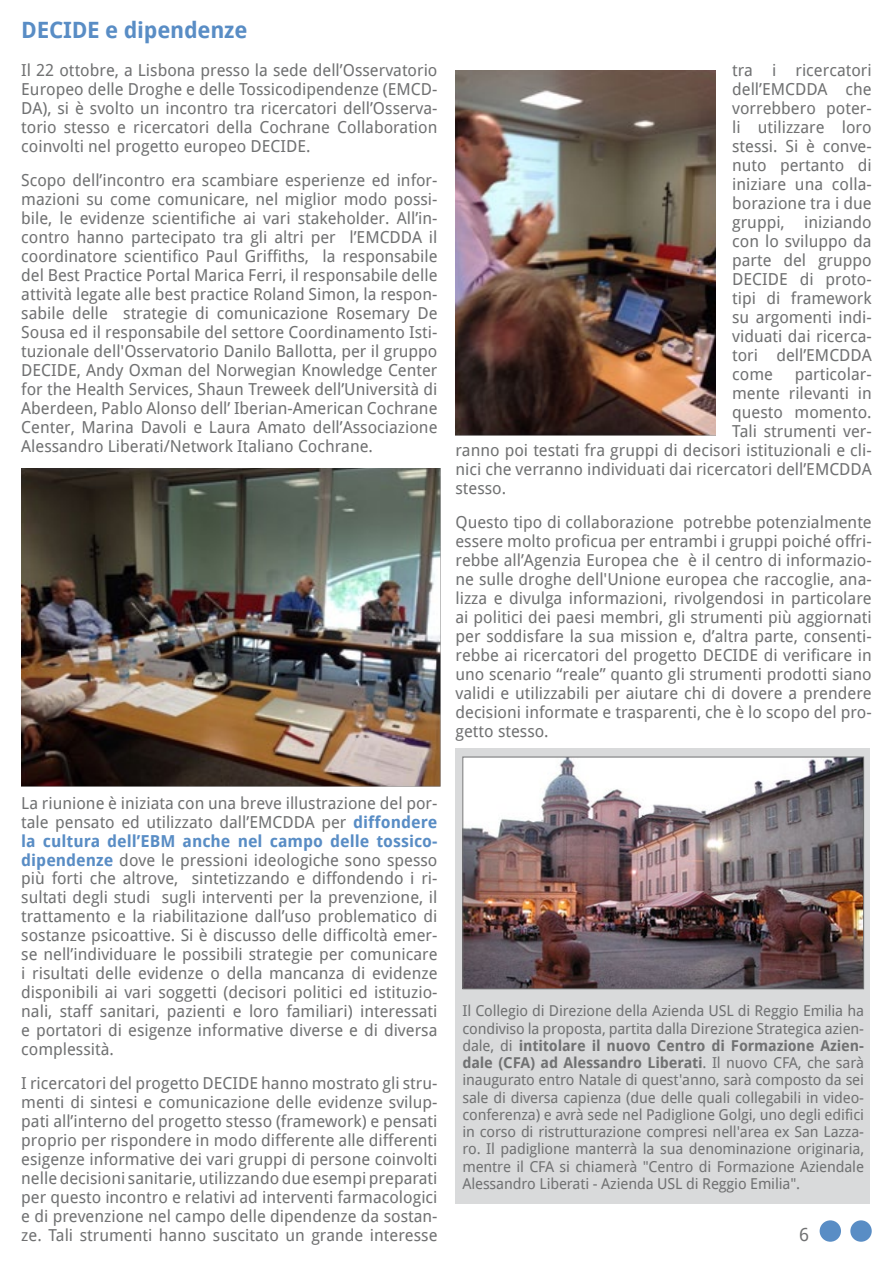
<style>
.page{position:relative;width:893px;height:1263px;background:#fff}
.page>*{position:absolute;margin:0;border:0;box-sizing:border-box;transform-origin:0 0}
.t1{font:700 22.5px "Droid Sans";letter-spacing:-.01em;color:#598dc5}
.t2{font:18px "Droid Sans";color:#707172}
.t3{font:16.5px/18.9px "Droid Sans";color:#707172;text-align:justify}
.t4{font:15px/17.2px "Droid Sans";letter-spacing:-.01em;color:#707172;text-align:justify}
.s1{font-weight:700;color:#598dc5}
.s2{font-weight:700}
</style>
<div class="page">
<div style="left:820px;top:1220px;width:21px;height:22px;background:#598dc5;border-radius:50%"></div>
<div style="left:850px;top:1220px;width:22px;height:22px;background:#598dc5;border-radius:50%"></div>
<div style="left:455px;top:748px;width:415px;height:455px;background:#d9dadb"></div>
<img style="left:21px;top:468px;width:420px;height:318px">
<img style="left:464px;top:759px;width:398px;height:228px">
<div style="left:462px;top:757px;width:402px;height:232px;border:1px solid #707172"></div>
<img style="left:455px;top:70px;width:260px;height:365px">
<h1 class="t1" style="left:21px;top:18px;width:228px">DECIDE e dipendenze</h1>
<p class="t3" style="left:21px;top:61px;width:418px">Il 22 ottobre, a Lisbona presso la sede dell’Osservatorio Europeo delle Droghe e delle Tossicodipendenze (EMCD-DA), si è svolto un incontro tra ricercatori dell’Osserva&shy;torio stesso e ricercatori della Cochrane Collaboration coinvolti nel progetto europeo DECIDE.</p>
<p class="t3" style="left:21px;top:171px;width:418px">Scopo dell’incontro era scambiare esperienze ed infor&shy;mazioni su come comunicare, nel miglior modo possi&shy;bile, le evidenze scientifiche ai vari stakeholder. All’in&shy;contro hanno partecipato tra gli altri per l’EMCDDA il coordinatore scientifico Paul Griffiths, la responsabile del Best Practice Portal Marica Ferri, il responsabile delle attività legate alle best practice Roland Simon, la respon&shy;sabile delle strategie di comunicazione Rosemary De Sousa ed il responsabile del settore Coordinamento Isti&shy;tuzionale dell'Osservatorio Danilo Ballotta, per il gruppo DECIDE, Andy Oxman del Norwegian Knowledge Center for the Health Services, Shaun Treweek dell’Università di Aberdeen, Pablo Alonso dell’ Iberian-American Cochrane Center, Marina Davoli e Laura Amato dell’Associazione Alessandro Liberati/Network Italiano Cochrane.</p>
<p class="t3" style="left:732px;top:61px;width:141px">tra i ricercatori dell’EMCDDA che vorrebbero poter&shy;li utilizzare loro stessi. Si è conve&shy;nuto pertanto di iniziare una colla&shy;borazione tra i due gruppi, iniziando con lo sviluppo da parte del gruppo DECIDE di proto&shy;tipi di framework su argomenti indi&shy;viduati dai ricerca&shy;tori dell’EMCDDA come</p>
<p class="t3" style="left:795px;top:365px;width:78px">particolar-</p>
<p class="t3" style="left:732px;top:384px;width:141px">mente rilevanti in</p>
<p class="t3" style="left:732px;top:403px;width:141px">questo momento.</p>
<p class="t3" style="left:732px;top:422px;width:141px">Tali strumenti ver-</p>
<p class="t3" style="left:455px;top:441px;width:418px">ranno poi testati fra gruppi di decisori istituzionali e cli-</p>
<p class="t3" style="left:455px;top:460px;width:418px">nici che verranno individuati dai ricercatori dell’EMCDDA</p>
<p class="t3" style="left:455px;top:479px;width:52px">stesso.</p>
<p class="t3" style="left:455px;top:513px;width:418px">Questo tipo di collaborazione potrebbe potenzialmente essere molto proficua per entrambi i gruppi poiché offri&shy;rebbe all’Agenzia Europea che è il centro di informazio&shy;ne sulle droghe dell'Unione europea che raccoglie, ana&shy;lizza e divulga informazioni, rivolgendosi in particolare ai politici dei paesi membri, gli strumenti più aggiornati per soddisfare la sua mission e, d’altra parte, consenti&shy;rebbe ai ricercatori del progetto DECIDE di verificare in uno scenario “reale” quanto gli strumenti prodotti siano validi e utilizzabili per aiutare chi di dovere a prendere decisioni informate e trasparenti, che è lo scopo del pro&shy;getto stesso.</p>
<p class="t3" style="left:21px;top:793px;width:418px">La riunione è iniziata con una breve illustrazione del por&shy;tale pensato ed utilizzato dall’EMCDDA per <span class="s1">diffondere la cultura dell’EBM anche nel campo delle tossico&shy;dipendenze</span> dove le pressioni ideologiche sono spesso più forti che altrove, sintetizzando e diffondendo i ri&shy;sultati degli studi sugli interventi per la prevenzione, il trattamento e la riabilitazione dall’uso problematico di sostanze psicoattive. Si è discusso delle difficoltà emer&shy;se nell’individuare le possibili strategie per comunicare i risultati delle evidenze o della mancanza di evidenze disponibili ai vari soggetti (decisori politici ed istituzio&shy;nali, staff sanitari, pazienti e loro familiari) interessati e portatori di esigenze informative diverse e di diversa complessità.</p>
<p class="t3" style="left:21px;top:1074px;width:418px">I ricercatori del progetto DECIDE hanno mostrato gli stru&shy;menti di sintesi e comunicazione delle evidenze svilup&shy;pati all’interno del progetto stesso (framework) e pensati proprio per rispondere in modo differente alle differenti esigenze informative dei vari gruppi di persone coinvolti nelle decisioni sanitarie, utilizzando due esempi preparati per questo incontro e relativi ad interventi farmacologici e di prevenzione nel campo delle dipendenze da sostan&shy;ze. Tali strumenti hanno suscitato un grande interesse</p>
<p class="t4" style="left:462px;top:1002px;width:403px">Il Collegio di Direzione della Azienda USL di Reggio Emilia ha condiviso la proposta, partita dalla Direzione Strategica azien&shy;dale, di <span class="s2">intitolare il nuovo Centro di Formazione Azien&shy;dale (CFA) ad Alessandro Liberati</span>. Il nuovo CFA, che sarà inaugurato entro Natale di quest'anno, sarà composto da sei sale di diversa capienza (due delle quali collegabili in video&shy;conferenza) e avrà sede nel Padiglione Golgi, uno degli edifici in corso di ristrutturazione compresi nell'area ex San Lazza&shy;ro. Il padiglione manterrà la sua denominazione originaria, mentre il CFA si chiamerà "Centro di Formazione Aziendale Alessandro Liberati - Azienda USL di Reggio Emilia".</p>
<p class="t2" style="left:799px;top:1224px;width:11px">6</p>
</div>
